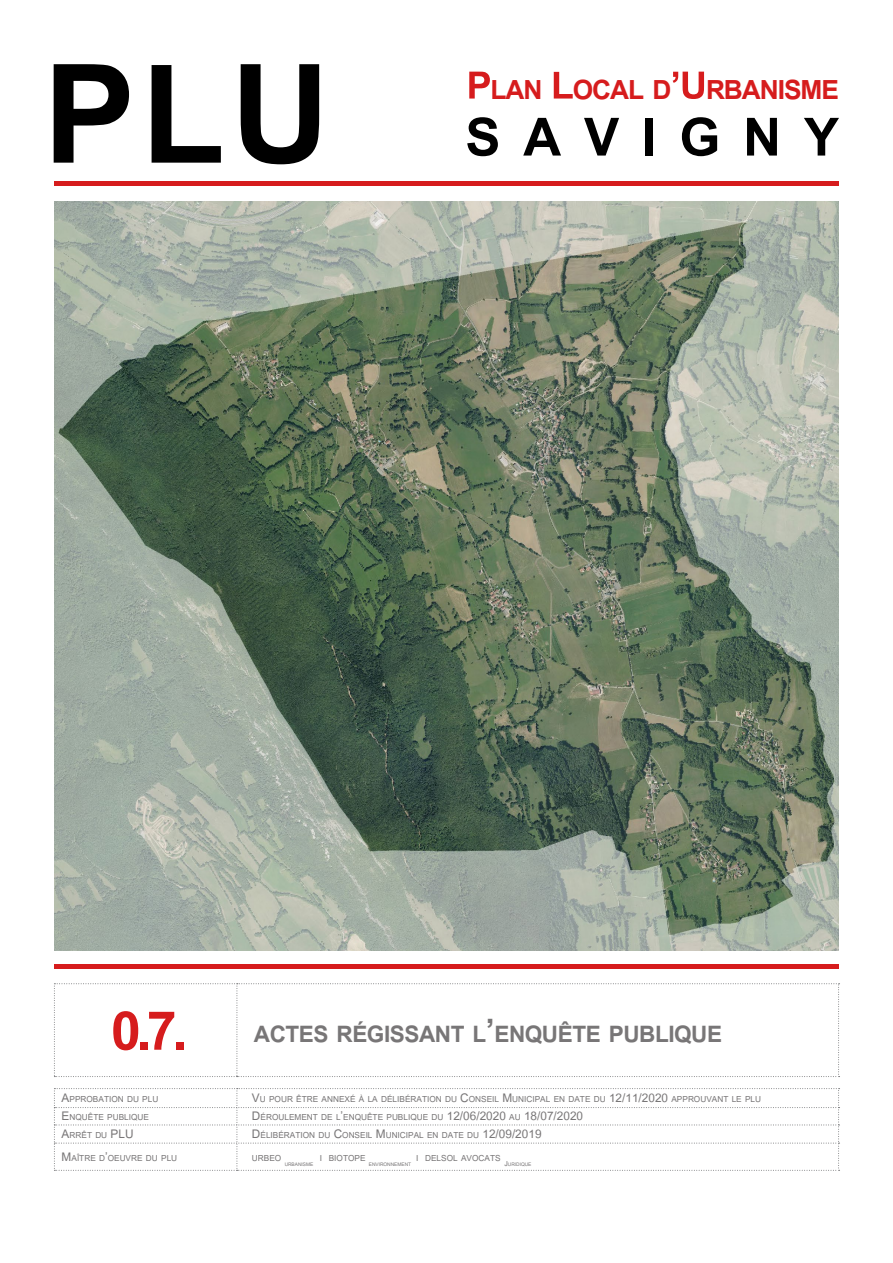
<style>
.page{position:relative;width:893px;height:1263px;background:#fff}
.page>*{position:absolute;margin:0;border:0;box-sizing:border-box;transform-origin:0 0}
.t1{font:700 192px "Utsaah";color:#000}
.t2{font:700 75px "Utsaah";color:#d61c1d}
.t3{font:700 73.5px "Utsaah";letter-spacing:.31em;color:#000}
.t4{font:700 36.75px "Utsaah";letter-spacing:-.03em;color:#d61c1d}
.t5{font:700 31.5px "Utsaah";letter-spacing:-.015em;color:#787677}
.t6{font:11.55px "Utsaah";color:#787677}
.t7{font:6.75px "Utsaah";color:#787677}
.s1{font-size:52.5px}
.s2{font-size:45px}
.s3{font-size:16.5px}
.s4{font-size:9.6px}
</style>
<div class="page">
<img style="left:54px;top:202px;width:785px;height:748px">
<div style="left:54px;top:181px;width:785px;height:5px;background:#d61c1d"></div>
<hr style="left:54px;top:964px;width:785px;height:4px;background:#d61c1d">
<svg style="left:54px;top:983px;width:786px;height:94px"></svg>
<svg style="left:54px;top:1088px;width:786px;height:83px"></svg>
<h1 class="t1" style="left:44px;top:20px;width:288px">PLU</h1>
<h3 class="t4" style="left:467px;top:71px;width:374px"><span class="s1">P</span>lan <span class="s1">L</span>ocal d<span class="s1">’U</span>rbanisme</h3>
<h3 class="t3" style="left:465px;top:101px;width:375px">SAVIGNY</h3>
<h2 class="t2" style="left:111px;top:994px;width:78px">0.7.</h2>
<h3 class="t5" style="left:254px;top:1018px;width:470px">actes régissant l<span class="s2">’</span>enquête publique</h3>
<p class="t6" style="left:62px;top:1093px;width:98px"><span class="s3">A</span>pprobation du plu</p>
<p class="t6" style="left:252px;top:1093px;width:511px"><span class="s3">V</span>u pour être annexé à la délibération du <span class="s3">C</span>onseil <span class="s3">M</span>unicipal en date du <span class="s3">12/11/2020</span> approuvant le plu</p>
<p class="t6" style="left:62px;top:1112px;width:89px"><span class="s3">E</span>nquête publique</p>
<p class="t6" style="left:252px;top:1112px;width:333px"><span class="s3">D</span>éroulement de l<span class="s3">’</span>enquête publique du <span class="s3">12/06/2020</span> au <span class="s3">18/07/2020</span></p>
<p class="t6" style="left:62px;top:1129px;width:57px"><span class="s3">A</span>rrêt du <span class="s3">PLU</span></p>
<p class="t6" style="left:252px;top:1129px;width:291px"><span class="s3">D</span>élibération du <span class="s3">C</span>onseil <span class="s3">M</span>unicipal en date du <span class="s3">12/09/2019</span></p>
<p class="t6" style="left:62px;top:1152px;width:117px"><span class="s3">M</span>aître d<span class="s3">’</span>oeuvre du plu</p>
<p class="t6" style="left:252px;top:1152px;width:31px">urbeo</p>
<p class="t6" style="left:320px;top:1152px;width:47px">i biotope</p>
<p class="t6" style="left:416px;top:1152px;width:86px">i delsol avocats</p>
<p class="t7" style="left:504px;top:1161px;width:29px"><span class="s4">J</span>uridique</p>
<p class="t7" style="left:285px;top:1161px;width:30px">urbanisme</p>
<p class="t7" style="left:369px;top:1161px;width:44px">environnement</p>
</div>
